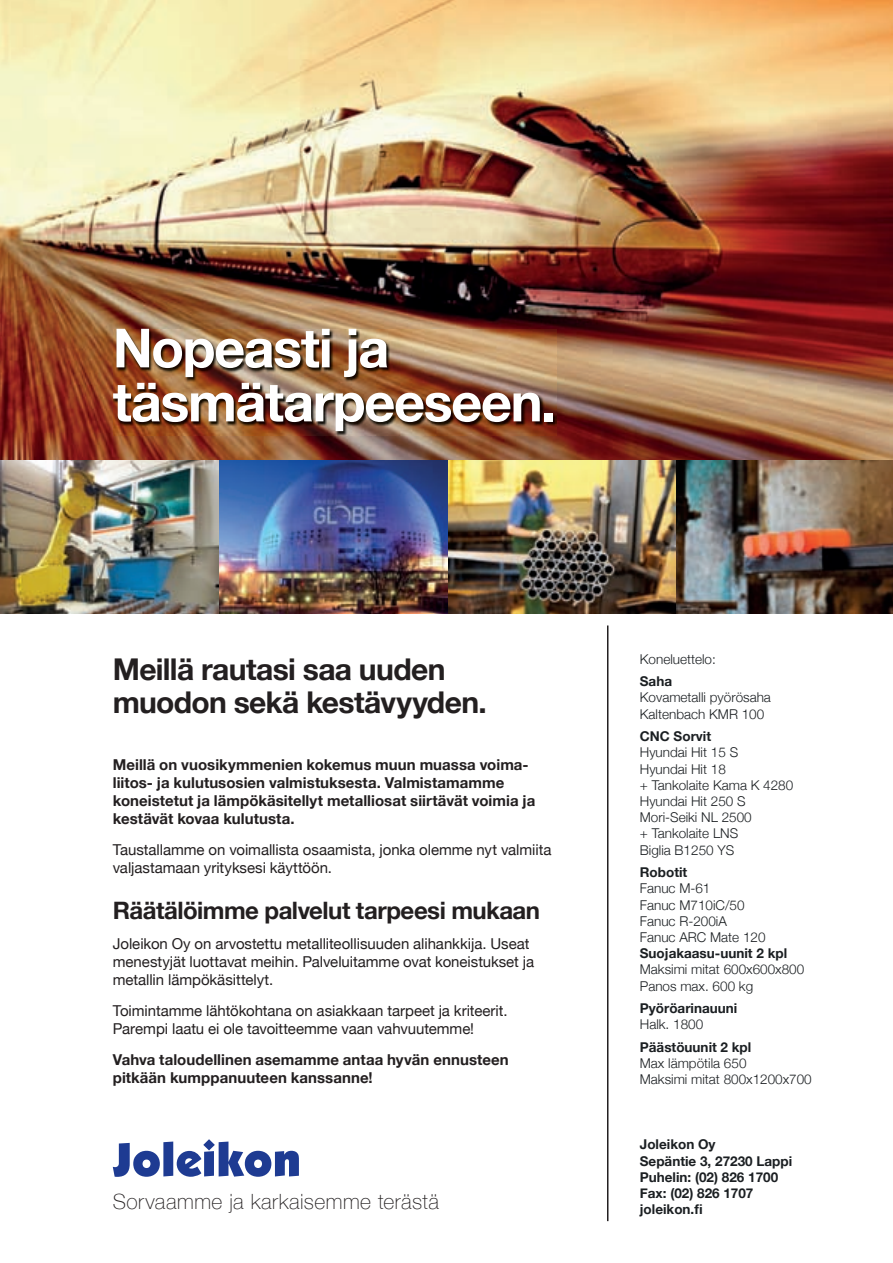
<style>
.page{position:relative;width:893px;height:1263px;background:#fff}
.page>*{position:absolute;margin:0;border:0;box-sizing:border-box;transform-origin:0 0}
.t1{font:700 54px/54px "Helvetica Neue";letter-spacing:-.025em;color:#fff}
.t2{font:700 30px/33px "Helvetica Neue";letter-spacing:-.02em;color:#231f20}
.t3{font:700 24px "Helvetica Neue";letter-spacing:-.02em;color:#231f20}
.t4{font:100 21px "Helvetica Neue";letter-spacing:.025em;color:#231f20}
.t5{font:15px/18px "Helvetica Neue";letter-spacing:-.005em;color:#231f20}
.t6{font:700 15px/18px "Helvetica Neue";letter-spacing:.005em;color:#231f20}
.t7{font:300 13.5px/16.2px "Helvetica Neue";color:#1b1f22}
.t8{font:700 13.5px/16.2px "Helvetica Neue";color:#1b1f22}
</style>
<div class="page">
<img style="left:0;top:0;width:893px;height:460px">
<hr style="left:607px;top:625px;width:2px;height:596px;background:#231f20">
<svg style="left:113px;top:1139px;width:186px;height:38px"></svg>
<img style="left:113px;top:329px;width:444px;height:106px">
<img style="left:0;top:460px;width:893px;height:154px">
<h1 class="t1" style="left:113px;top:323px;width:445px">Nopeasti ja täsmätarpeeseen.</h1>
<h2 class="t2" style="left:113px;top:653px;width:376px">Meillä rautasi saa uuden muodon sekä kestävyyden.</h2>
<p class="t7" style="left:640px;top:650px;width:78px">Koneluettelo:</p>
<p class="t8" style="left:640px;top:674px;width:34px">Saha</p>
<p class="t7" style="left:640px;top:689px;width:133px">Kovametalli pyörösaha<br>Kaltenbach KMR 100</p>
<p class="t8" style="left:640px;top:729px;width:73px">CNC Sorvit</p>
<p class="t7" style="left:640px;top:744px;width:155px">Hyundai Hit 15 S<br>Hyundai Hit 18<br>+ Tankolaite Kama K 4280<br>Hyundai Hit 250 S<br>Mori-Seiki NL 2500<br>+ Tankolaite LNS<br>Biglia B1250 YS</p>
<p class="t8" style="left:640px;top:865px;width:49px">Robotit</p>
<p class="t7" style="left:640px;top:880px;width:127px">Fanuc M-61<br>Fanuc M710iC/50<br>Fanuc R-200iA<br>Fanuc ARC Mate 120</p>
<p class="t8" style="left:640px;top:946px;width:149px">Suojakaasu‑uunit 2 kpl</p>
<p class="t7" style="left:640px;top:961px;width:166px">Maksimi mitat 600x600x800<br>Panos max. 600 kg</p>
<p class="t8" style="left:640px;top:1001px;width:99px">Pyöröarinauuni</p>
<p class="t7" style="left:640px;top:1016px;width:65px">Halk. 1800</p>
<p class="t8" style="left:640px;top:1039px;width:113px">Päästöuunit 2 kpl</p>
<p class="t7" style="left:640px;top:1054px;width:173px">Max lämpötila 650<br>Maksimi mitat 800x1200x700</p>
<p class="t6" style="left:113px;top:756px;width:424px">Meillä on vuosikymmenien kokemus muun muassa voima‑ liitos‑ ja kulutusosien valmistuksesta. Valmistamamme koneistetut ja lämpökäsitellyt metalliosat siirtävät voimia ja kestävät kovaa kulutusta.</p>
<p class="t5" style="left:113px;top:841px;width:440px">Taustallamme on voimallista osaamista, jonka olemme nyt valmiita valjastamaan yrityksesi käyttöön.</p>
<h3 class="t3" style="left:113px;top:891px;width:429px">Räätälöimme palvelut tarpeesi mukaan</h3>
<p class="t5" style="left:113px;top:936px;width:423px">Joleikon Oy on arvostettu metalliteollisuuden alihankkija. Useat menestyjät luottavat meihin. Palveluitamme ovat koneistukset ja metallin lämpökäsittelyt.</p>
<p class="t5" style="left:113px;top:1003px;width:396px">Toimintamme lähtökohtana on asiakkaan tarpeet ja kriteerit.<br>Parempi laatu ei ole tavoitteemme vaan vahvuutemme!</p>
<p class="t6" style="left:113px;top:1051px;width:397px">Vahva taloudellinen asemamme antaa hyvän ennusteen pitkään kumppanuuteen kanssanne!</p>
<p class="t8" style="left:640px;top:1137px;width:154px">Joleikon Oy<br>Sepäntie 3, 27230 Lappi<br>Puhelin: (02) 826 1700<br>Fax: (02) 826 1707</p>
<h3 class="t4" style="left:113px;top:1185px;width:328px">Sorvaamme ja karkaisemme terästä</h3>
<p class="t8" style="left:640px;top:1202px;width:64px">joleikon.fi</p>
</div>
